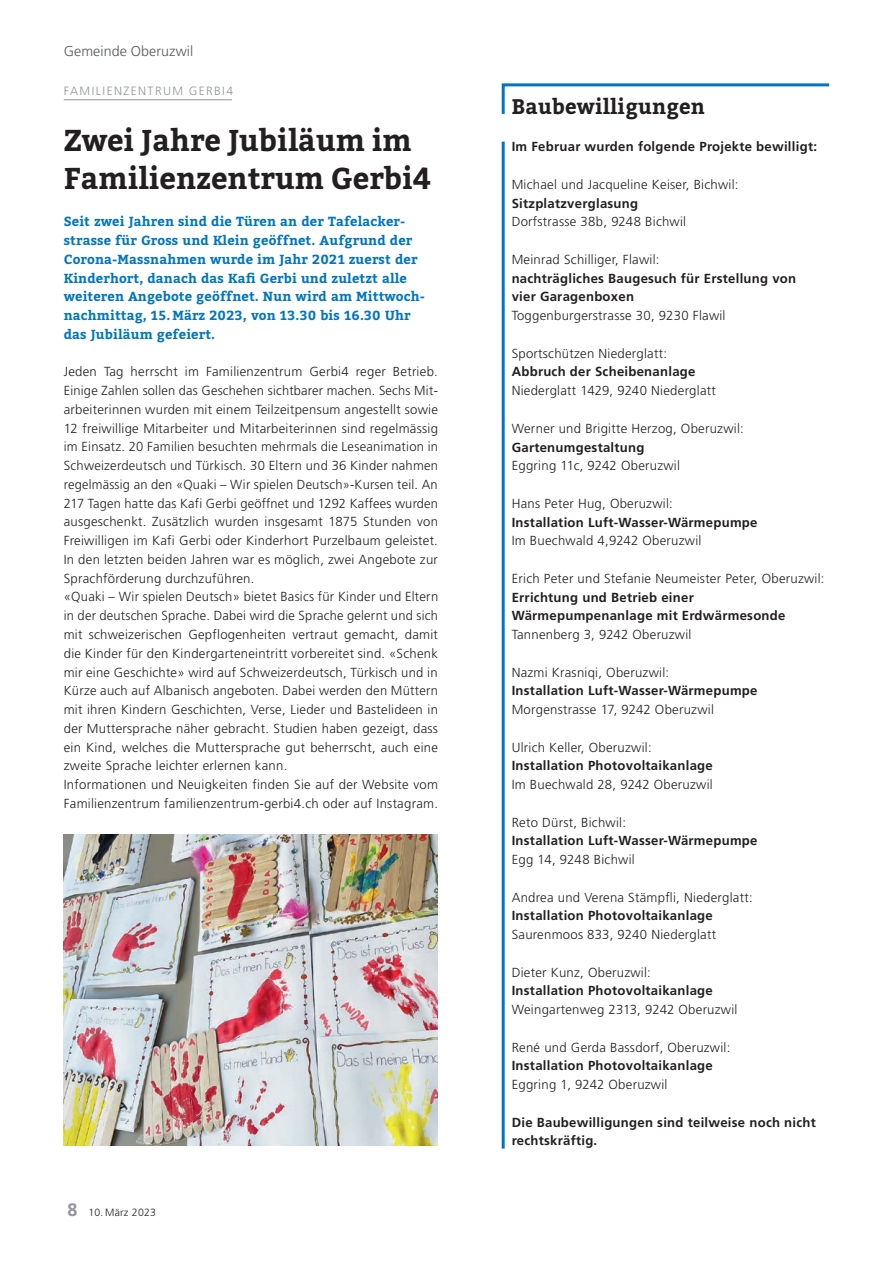
<style>
.page{position:relative;width:893px;height:1263px;background:#fff}
.page>*{position:absolute;margin:0;border:0;box-sizing:border-box;transform-origin:0 0}
.t1{font:700 30px/37.5px "Bitter";color:#231f20}
.t2{font:700 21px "Bitter";letter-spacing:.01em;color:#231f20}
.t3{font:300 14.25px "Frutiger LT Std";letter-spacing:.005em;color:#57585a}
.t4{font:300 13.2px/18.8px "Frutiger LT Std";letter-spacing:.02em;color:#231f20}
.t5{font:700 13.2px/18.8px "Frutiger LT Std";letter-spacing:.02em;color:#231f20}
.t6{font:700 13.2px/18.8px "Bitter";letter-spacing:.01em;color:#0076be}
.t7{font:300 12px "Frutiger LT Std";letter-spacing:.12em;color:#939598}
.t8{font:300 10.5px "Frutiger LT Std";letter-spacing:.02em;color:#231f20}
.s1{font-weight:700;font-size:18px;color:#939598}
</style>
<div class="page">
<hr style="left:64px;top:99px;width:168px;height:1px;background:#939598">
<img style="left:64px;top:834px;width:374px;height:311px">
<svg style="left:501px;top:83px;width:329px;height:31px"></svg>
<hr style="left:502px;top:142px;width:3px;height:1006px;background:#0076be">
<p class="t3" style="left:64px;top:43px;width:131px">Gemeinde Oberuzwil</p>
<p class="t7" style="left:64px;top:84px;width:171px">FAMILIENZENTRUM GERBI4</p>
<h1 class="t1" style="left:64px;top:123px;width:369px">Zwei Jahre Jubiläum im<br>Familienzentrum Gerbi4</h1>
<p class="t6" style="left:64px;top:213px;width:363px">Seit zwei Jahren sind die Türen an der Tafelacker&shy;strasse für Gross und Klein geöffnet. Aufgrund der Corona-Massnahmen wurde im Jahr 2021 zuerst der Kinderhort, danach das Kafi Gerbi und zuletzt alle weiteren Angebote geöffnet. Nun wird am Mittwoch&shy;nachmittag, 15.März 2023, von 13.30 bis 16.30 Uhr das Jubiläum gefeiert.</p>
<p class="t4" style="left:64px;top:363px;width:376px">Jeden Tag herrscht im Familienzentrum Gerbi4 reger Betrieb.<br>Einige Zahlen sollen das Geschehen sichtbarer machen. Sechs Mit&shy;arbeiterinnen wurden mit einem Teilzeitpensum angestellt sowie 12 freiwillige Mitarbeiter und Mitarbeiterinnen sind regelmässig im Einsatz. 20 Familien besuchten mehrmals die Leseanimation in Schweizerdeutsch und Türkisch. 30 Eltern und 36 Kinder nahmen regelmässig an den «Quaki – Wir spielen Deutsch»-Kursen teil. An 217 Tagen hatte das Kafi Gerbi geöffnet und 1292 Kaffees wurden ausgeschenkt. Zusätzlich wurden insgesamt 1875 Stunden von Freiwilligen im Kafi Gerbi oder Kinderhort Purzelbaum geleistet.<br>In den letzten beiden Jahren war es möglich, zwei Angebote zur Sprachförderung durchzuführen.<br>«Quaki – Wir spielen Deutsch» bietet Basics für Kinder und Eltern in der deutschen Sprache. Dabei wird die Sprache gelernt und sich mit schweizerischen Gepflogenheiten vertraut gemacht, damit die Kinder für den Kindergarteneintritt vorbereitet sind. «Schenk mir eine Geschichte» wird auf Schweizerdeutsch, Türkisch und in Kürze auch auf Albanisch angeboten. Dabei werden den Müttern mit ihren Kindern Geschichten, Verse, Lieder und Bastelideen in der Muttersprache näher gebracht. Studien haben gezeigt, dass ein Kind, welches die Muttersprache gut beherrscht, auch eine zweite Sprache leichter erlernen kann.<br>Informationen und Neuigkeiten finden Sie auf der Website vom Familienzentrum familienzentrum-gerbi4.ch oder auf Instagram.</p>
<p class="t8" style="left:68px;top:1207px;width:90px"><span class="s1">8</span> 10. März 2023</p>
<h2 class="t2" style="left:512px;top:93px;width:195px">Baubewilligungen</h2>
<p class="t5" style="left:512px;top:138px;width:307px">Im Februar wurden folgende Projekte bewilligt:</p>
<p class="t4" style="left:512px;top:175px;width:228px">Michael und Jacqueline Keiser, Bichwil:</p>
<p class="t5" style="left:512px;top:194px;width:128px">Sitzplatzverglasung</p>
<p class="t4" style="left:512px;top:213px;width:176px">Dorfstrasse 38b, 9248 Bichwil</p>
<p class="t4" style="left:512px;top:250px;width:149px">Meinrad Schilliger, Flawil:</p>
<p class="t5" style="left:512px;top:269px;width:286px">nachträgliches Baugesuch für Erstellung von vier Garagenboxen</p>
<p class="t4" style="left:512px;top:306px;width:215px">Toggenburgerstrasse 30, 9230 Flawil</p>
<p class="t4" style="left:512px;top:344px;width:157px">Sportschützen Niederglatt:</p>
<p class="t5" style="left:512px;top:363px;width:185px">Abbruch der Scheibenanlage</p>
<p class="t4" style="left:512px;top:381px;width:206px">Niederglatt 1429, 9240 Niederglatt</p>
<p class="t4" style="left:512px;top:419px;width:234px">Werner und Brigitte Herzog, Oberuzwil:</p>
<p class="t5" style="left:512px;top:438px;width:134px">Gartenumgestaltung</p>
<p class="t4" style="left:512px;top:456px;width:170px">Eggring 11c, 9242 Oberuzwil</p>
<p class="t4" style="left:512px;top:494px;width:163px">Hans Peter Hug, Oberuzwil:</p>
<p class="t5" style="left:512px;top:513px;width:247px">Installation Luft-Wasser-Wärmepumpe</p>
<p class="t4" style="left:512px;top:531px;width:191px">Im Buechwald 4,9242 Oberuzwil</p>
<p class="t4" style="left:512px;top:569px;width:314px">Erich Peter und Stefanie Neumeister Peter, Oberuzwil:</p>
<p class="t5" style="left:512px;top:588px;width:275px">Errichtung und Betrieb einer<br>Wärmepumpenanlage mit Erdwärmesonde</p>
<p class="t4" style="left:512px;top:625px;width:181px">Tannenberg 3, 9242 Oberuzwil</p>
<p class="t4" style="left:512px;top:663px;width:159px">Nazmi Krasniqi, Oberuzwil:</p>
<p class="t5" style="left:512px;top:681px;width:247px">Installation Luft-Wasser-Wärmepumpe</p>
<p class="t4" style="left:512px;top:700px;width:204px">Morgenstrasse 17, 9242 Oberuzwil</p>
<p class="t4" style="left:512px;top:738px;width:141px">Ulrich Keller, Oberuzwil:</p>
<p class="t5" style="left:512px;top:756px;width:203px">Installation Photovoltaikanlage</p>
<p class="t4" style="left:512px;top:775px;width:203px">Im Buechwald 28, 9242 Oberuzwil</p>
<p class="t4" style="left:512px;top:813px;width:116px">Reto Dürst, Bichwil:</p>
<p class="t5" style="left:512px;top:831px;width:247px">Installation Luft-Wasser-Wärmepumpe</p>
<p class="t4" style="left:512px;top:850px;width:125px">Egg 14, 9248 Bichwil</p>
<p class="t4" style="left:512px;top:888px;width:242px">Andrea und Verena Stämpfli, Niederglatt:</p>
<p class="t5" style="left:512px;top:906px;width:203px">Installation Photovoltaikanlage</p>
<p class="t4" style="left:512px;top:925px;width:206px">Saurenmoos 833, 9240 Niederglatt</p>
<p class="t4" style="left:512px;top:963px;width:141px">Dieter Kunz, Oberuzwil:</p>
<p class="t5" style="left:512px;top:981px;width:203px">Installation Photovoltaikanlage</p>
<p class="t4" style="left:512px;top:1000px;width:227px">Weingartenweg 2313, 9242 Oberuzwil</p>
<p class="t4" style="left:512px;top:1038px;width:220px">René und Gerda Bassdorf, Oberuzwil:</p>
<p class="t5" style="left:512px;top:1056px;width:203px">Installation Photovoltaikanlage</p>
<p class="t4" style="left:512px;top:1075px;width:157px">Eggring 1, 9242 Oberuzwil</p>
<p class="t5" style="left:512px;top:1113px;width:306px">Die Baubewilligungen sind teilweise noch nicht rechtskräftig.</p>
</div>
